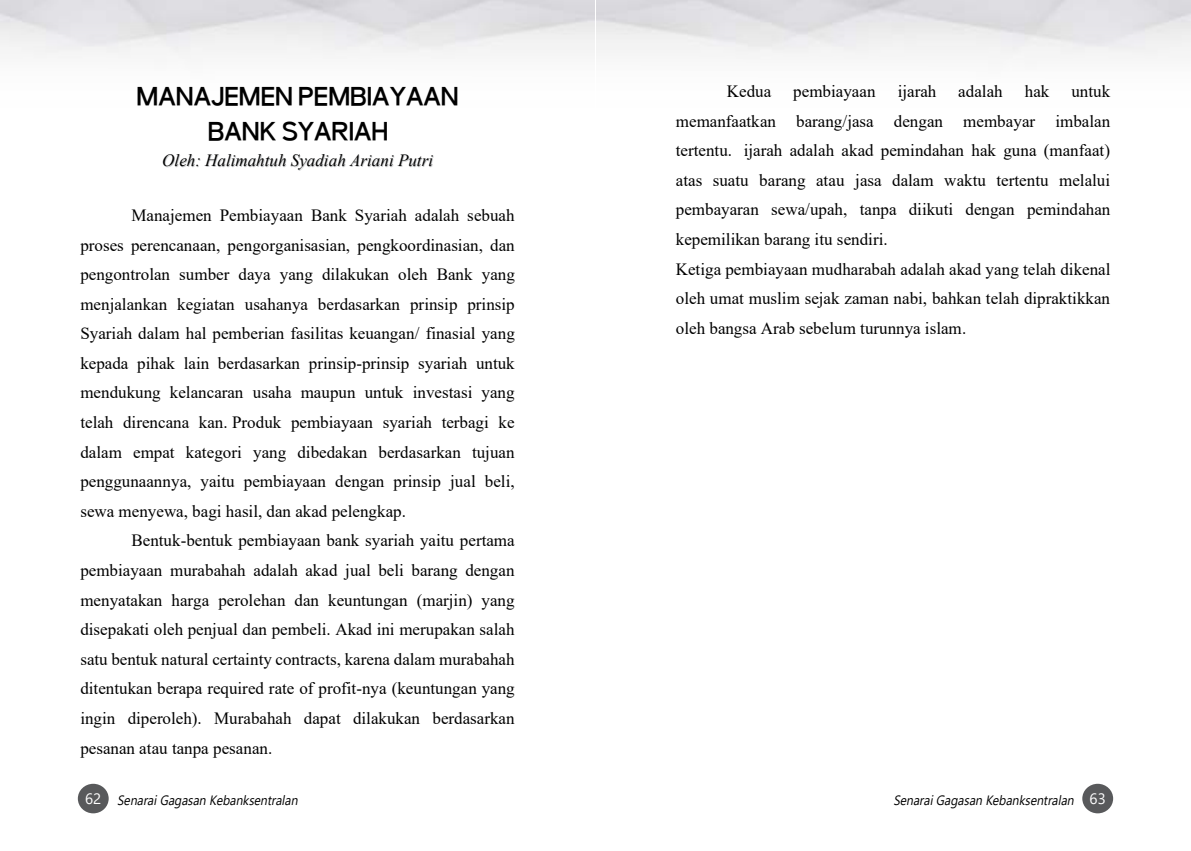
<style>
.page{position:relative;width:1191px;height:851px;background:#fff}
.page>*{position:absolute;margin:0;border:0;box-sizing:border-box;transform-origin:0 0}
.t1{font:700 25.65px/34.7px "Noirden";color:#000;text-align:center}
.t2{font:17.1px/29.5px "Times New Roman";color:#000;text-align:justify}
.t3{font:italic 17.1px "Times New Roman";color:#000}
.t4{font:italic 13.5px "Segoe UI";color:#000;scale:.9 1}
.s1{color:#c7c9cb}
.s2{font-style:normal;font-size:15px;color:#fff}
</style>
<div class="page">
<div style="left:78px;top:783px;width:31px;height:30px;background:#58595b;border-radius:50%"></div>
<div style="left:1082px;top:783px;width:31px;height:30px;background:#58595b;border-radius:50%"></div>
<h1 class="t1" style="left:137px;top:79px;width:324px">MANAJEMEN PEMBIAYAAN<br>BANK SYARIAH</h1>
<p class="t3" style="left:163px;top:148px;width:272px"><span class="s1">O</span>leh: <span class="s1">H</span>ali<span class="s1">m</span>ahtuh Syadiah <span class="s1">A</span>riani <span class="s1">P</span>utri</p>
<p class="t2" style="left:80px;top:200px;width:436px;text-indent:51px">Manajemen Pembiayaan Bank Syariah adalah sebuah proses perencanaan, pengorganisasian, pengkoordinasian, dan pengontrolan sumber daya yang dilakukan oleh Bank yang menjalankan kegiatan usahanya berdasarkan prinsip prinsip Syariah dalam hal pemberian fasilitas keuangan/ finasial yang kepada pihak lain berdasarkan prinsip-prinsip syariah untuk mendukung kelancaran usaha maupun untuk investasi yang telah direncana kan. Produk pembiayaan syariah terbagi ke dalam empat kategori yang dibedakan berdasarkan tujuan penggunaannya, yaitu pembiayaan dengan prinsip jual beli, sewa menyewa, bagi hasil, dan akad pelengkap.</p>
<p class="t2" style="left:80px;top:525px;width:436px;text-indent:51px">Bentuk-bentuk pembiayaan bank syariah yaitu pertama pembiayaan murabahah adalah akad jual beli barang dengan menyatakan harga perolehan dan keuntungan (marjin) yang disepakati oleh penjual dan pembeli. Akad ini merupakan salah satu bentuk natural certainty contracts, karena dalam murabahah ditentukan berapa required rate of profit-nya (keuntungan yang ingin diperoleh). Murabahah dapat dilakukan berdasarkan pesanan atau tanpa pesanan.</p>
<p class="t2" style="left:727px;top:76px;width:46px">Kedua</p>
<p class="t2" style="left:793px;top:76px;width:84px">pembiayaan</p>
<p class="t2" style="left:897px;top:76px;width:40px">ijarah</p>
<p class="t2" style="left:958px;top:76px;width:46px">adalah</p>
<p class="t2" style="left:1024px;top:76px;width:26px">hak</p>
<p class="t2" style="left:676px;top:76px;width:436px;text-align:left;text-indent:395px">untuk memanfaatkan barang/jasa dengan membayar imbalan tertentu. ijarah adalah akad pemindahan hak guna (manfaat) atas suatu barang atau jasa dalam waktu tertentu melalui pembayaran sewa/upah, tanpa diikuti dengan pemindahan kepemilikan barang itu sendiri.<br>Ketiga pembiayaan mudharabah adalah akad yang telah dikenal oleh umat muslim sejak zaman nabi, bahkan telah dipraktikkan oleh bangsa Arab sebelum turunnya islam.</p>
<p class="t4" style="left:85px;top:787px;width:242px"><span class="s2">6 2</span> SenaraiGagasanKebanksentralan</p>
<p class="t4" style="left:893px;top:787px;width:237px">SenaraiGagasanKebanksentralan <span class="s2">6 3</span></p>
</div>
